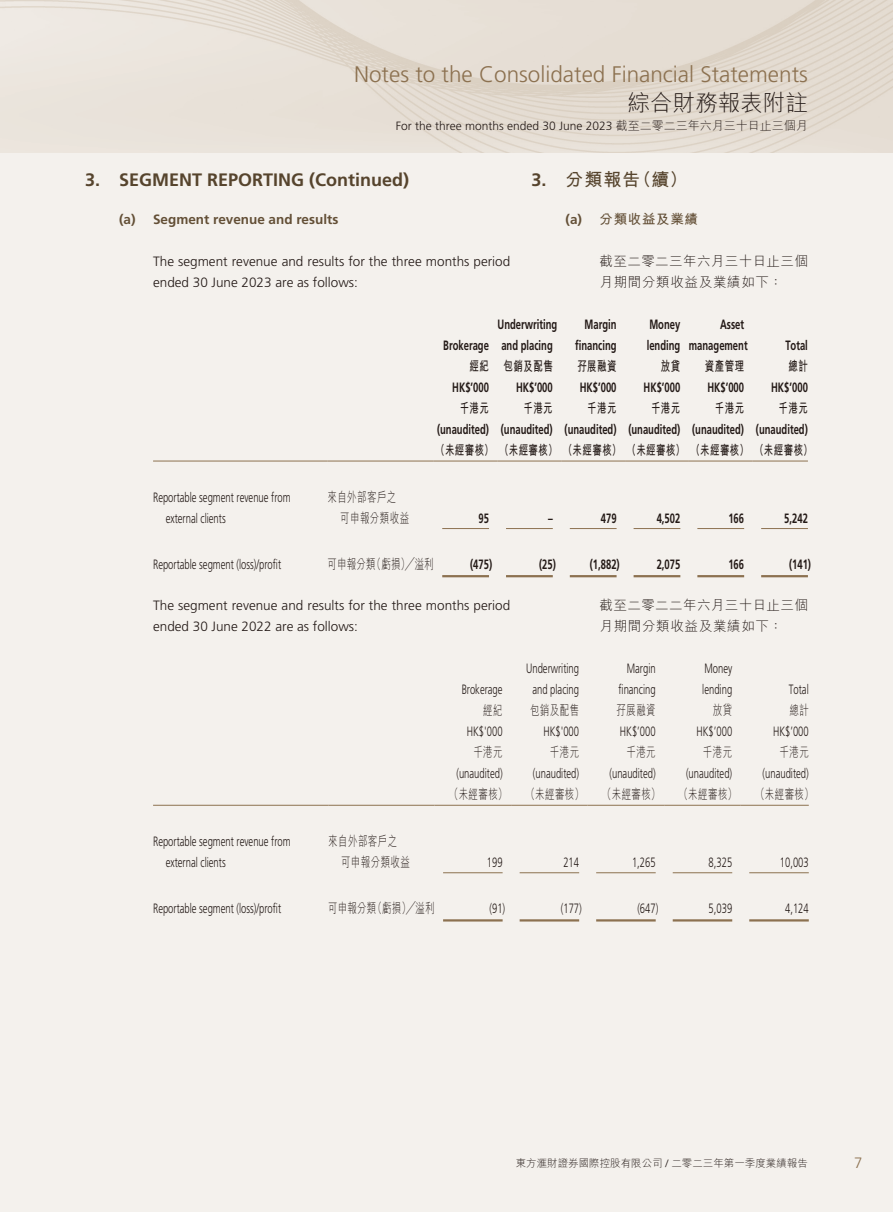
<style>
.page{position:relative;width:893px;height:1212px;background:#fff}
.page>*{position:absolute;margin:0;border:0;box-sizing:border-box;transform-origin:0 0}
.t1{font:300 22.5px "Frutiger LT Std";color:#8c7150}
.t2{font:300 22.5px "M Hei HK";color:#231916}
.t3{font:700 18px "Frutiger LT Std";color:#56442d}
.t4{font:700 18px "M Hei HK";color:#56442d}
.t5{font:300 15px "Frutiger LT Std";color:#8c7150}
.t6{font:300 13.5px/21px "Frutiger LT Std";color:#231916;scale:.7 1}
.t7{font:700 13.5px/21px "Frutiger LT Std";color:#231916;scale:.7 1}
.t8{font:300 13.5px/21px "Frutiger LT Std";color:#231916}
.t9{font:300 13.5px/21px "M Hei HK";letter-spacing:.05em;color:#231916;scale:.7 1}
.t10{font:700 13.5px "M Hei HK";letter-spacing:.05em;color:#231916;scale:.7 1}
.t11{font:300 13.5px/21px "M Hei HK";letter-spacing:.03em;color:#231916}
.t12{font:700 13.5px "Frutiger LT Std";color:#634f36}
.t13{font:300 13.5px "M Hei HK";letter-spacing:.02em;color:#231916;scale:.7 1}
.t14{font:700 13.5px "M Hei HK";letter-spacing:.05em;color:#634f36}
.t15{font:300 12px "Frutiger LT Std";color:#231916}
.t16{font:300 10.5px "M Hei HK";color:#231916}
.s1{font-family:"M Hei HK"}
.s2{font-family:"Frutiger LT Std"}
</style>
<div class="page">
<img style="left:0;top:0;width:893px;height:153px">
<div style="left:0;top:153px;width:893px;height:1059px;background:#f4f1ed"></div>
<hr style="left:153px;top:461px;width:174px;height:1px;background:#8c7150">
<hr style="left:327px;top:461px;width:107px;height:1px;background:#8c7150">
<hr style="left:434px;top:461px;width:63px;height:1px;background:#8c7150">
<hr style="left:497px;top:461px;width:64px;height:1px;background:#8c7150">
<hr style="left:561px;top:461px;width:64px;height:1px;background:#8c7150">
<hr style="left:625px;top:461px;width:64px;height:1px;background:#8c7150">
<hr style="left:689px;top:461px;width:64px;height:1px;background:#8c7150">
<hr style="left:753px;top:461px;width:55px;height:1px;background:#8c7150">
<hr style="left:442px;top:528px;width:47px;height:1px;background:#8c7150">
<hr style="left:506px;top:528px;width:47px;height:1px;background:#8c7150">
<hr style="left:570px;top:528px;width:47px;height:1px;background:#8c7150">
<hr style="left:634px;top:528px;width:46px;height:1px;background:#8c7150">
<hr style="left:697px;top:528px;width:47px;height:1px;background:#8c7150">
<hr style="left:761px;top:528px;width:47px;height:1px;background:#8c7150">
<hr style="left:442px;top:575px;width:47px;height:2px;background:#8c7150">
<hr style="left:506px;top:575px;width:47px;height:2px;background:#8c7150">
<hr style="left:570px;top:575px;width:47px;height:2px;background:#8c7150">
<hr style="left:634px;top:575px;width:46px;height:2px;background:#8c7150">
<hr style="left:697px;top:575px;width:47px;height:2px;background:#8c7150">
<hr style="left:761px;top:575px;width:47px;height:2px;background:#8c7150">
<hr style="left:153px;top:805px;width:175px;height:1px;background:#8c7150">
<hr style="left:328px;top:805px;width:107px;height:1px;background:#8c7150">
<hr style="left:435px;top:805px;width:76px;height:1px;background:#8c7150">
<hr style="left:511px;top:805px;width:77px;height:1px;background:#8c7150">
<hr style="left:588px;top:805px;width:76px;height:1px;background:#8c7150">
<hr style="left:664px;top:805px;width:77px;height:1px;background:#8c7150">
<hr style="left:741px;top:805px;width:68px;height:1px;background:#8c7150">
<hr style="left:443px;top:872px;width:60px;height:1px;background:#8c7150">
<hr style="left:520px;top:872px;width:59px;height:1px;background:#8c7150">
<hr style="left:596px;top:872px;width:60px;height:1px;background:#8c7150">
<hr style="left:673px;top:872px;width:59px;height:1px;background:#8c7150">
<hr style="left:749px;top:872px;width:60px;height:1px;background:#8c7150">
<hr style="left:443px;top:919px;width:60px;height:2px;background:#8c7150">
<hr style="left:520px;top:919px;width:59px;height:2px;background:#8c7150">
<hr style="left:596px;top:919px;width:60px;height:2px;background:#8c7150">
<hr style="left:673px;top:919px;width:59px;height:2px;background:#8c7150">
<hr style="left:749px;top:919px;width:60px;height:2px;background:#8c7150">
<h1 class="t1" style="left:354px;top:62px;width:455px">Notes to the Consolidated Financial Statements</h1>
<h1 class="t2" style="left:628px;top:91px;width:182px">綜合財務報表附註</h1>
<p class="t15" style="left:396px;top:119px;width:414px">For the three months ended 30 June 2023 <span class="s1">截至二零二三年六月三十日止三個月</span></p>
<h2 class="t4" style="left:531px;top:166px;width:157px"><span class="s2">3.</span> 分類報告（續）</h2>
<p class="t14" style="left:566px;top:209px;width:134px"><span class="s2">(a)</span> 分類收益及業績</p>
<p class="t11" style="left:600px;top:250px;width:210px">截至二零二三年六月三十日止三個月期間分類收益及業績如下：</p>
<h2 class="t3" style="left:85px;top:169px;width:326px">3. SEGMENT REPORTING (Continued)</h2>
<p class="t12" style="left:119px;top:212px;width:221px">(a) Segment revenue and results</p>
<p class="t8" style="left:153px;top:251px;width:359px">The segment revenue and results for the three months period ended 30 June 2023 are as follows:</p>
<p class="t7" style="left:443px;top:335px;width:67px">Brokerage</p>
<p class="t7" style="left:497px;top:314px;width:87px">Underwriting and placing</p>
<p class="t7" style="left:575px;top:314px;width:61px;text-align:right">Margin financing</p>
<p class="t7" style="left:647px;top:314px;width:50px">Money lending</p>
<p class="t7" style="left:689px;top:314px;width:86px;text-align:right">Asset management</p>
<p class="t7" style="left:785px;top:335px;width:34px">Total</p>
<p class="t6" style="left:166px;top:487px;width:180px;text-indent:-13px">Reportable segment revenue from external clients</p>
<p class="t9" style="left:340px;top:486px;width:100px;text-indent:-13px">來自外部客戶之可申報分類收益</p>
<p class="t10" style="left:470px;top:356px;width:120px">經紀 包銷及配售</p>
<p class="t10" style="left:577px;top:356px;width:58px">孖展融資</p>
<p class="t10" style="left:661px;top:356px;width:29px">放貸</p>
<p class="t10" style="left:705px;top:356px;width:58px">資產管理</p>
<p class="t10" style="left:788px;top:356px;width:29px">總計</p>
<p class="t7" style="left:452px;top:377px;width:54px">HK$’000</p>
<p class="t7" style="left:516px;top:377px;width:54px">HK$’000</p>
<p class="t7" style="left:580px;top:377px;width:54px">HK$’000</p>
<p class="t7" style="left:644px;top:377px;width:54px">HK$’000</p>
<p class="t7" style="left:707px;top:377px;width:54px">HK$’000</p>
<p class="t7" style="left:771px;top:377px;width:54px">HK$’000</p>
<p class="t10" style="left:460px;top:398px;width:43px">千港元</p>
<p class="t10" style="left:523px;top:398px;width:43px">千港元</p>
<p class="t10" style="left:587px;top:398px;width:43px">千港元</p>
<p class="t10" style="left:651px;top:398px;width:43px">千港元</p>
<p class="t10" style="left:715px;top:398px;width:43px">千港元</p>
<p class="t10" style="left:779px;top:398px;width:43px">千港元</p>
<p class="t7" style="left:437px;top:419px;width:531px">(unaudited) (unaudited) (unaudited) (unaudited) (unaudited) (unaudited)</p>
<p class="t10" style="left:436px;top:440px;width:540px">（未經審核）（未經審核）（未經審核）（未經審核）（未經審核）（未經審核）</p>
<p class="t7" style="left:478px;top:508px;width:17px">95</p>
<p class="t7" style="left:548px;top:508px;width:8px">–</p>
<p class="t7" style="left:601px;top:508px;width:24px">479</p>
<p class="t7" style="left:657px;top:508px;width:35px">4,502</p>
<p class="t7" style="left:728px;top:508px;width:24px">166</p>
<p class="t7" style="left:784px;top:508px;width:35px">5,242</p>
<p class="t6" style="left:153px;top:554px;width:185px">Reportable segment (loss)/profit</p>
<p class="t13" style="left:327px;top:557px;width:153px">可申報分類（虧損）╱溢利</p>
<p class="t7" style="left:470px;top:554px;width:33px">(475)</p>
<p class="t7" style="left:539px;top:554px;width:26px">(25)</p>
<p class="t7" style="left:590px;top:554px;width:44px">(1,882)</p>
<p class="t7" style="left:657px;top:554px;width:35px">2,075</p>
<p class="t7" style="left:728px;top:554px;width:24px">166</p>
<p class="t7" style="left:789px;top:554px;width:33px">(141)</p>
<p class="t8" style="left:153px;top:595px;width:359px">The segment revenue and results for the three months period ended 30 June 2022 are as follows:</p>
<p class="t11" style="left:600px;top:595px;width:210px">截至二零二二年六月三十日止三個月期間分類收益及業績如下：</p>
<p class="t6" style="left:462px;top:679px;width:60px">Brokerage</p>
<p class="t6" style="left:526px;top:658px;width:77px;text-align:center">Underwriting and placing</p>
<p class="t6" style="left:618px;top:658px;width:55px;text-align:right">Margin financing</p>
<p class="t6" style="left:702px;top:658px;width:44px">Money lending</p>
<p class="t6" style="left:789px;top:679px;width:30px">Total</p>
<p class="t6" style="left:166px;top:831px;width:180px;text-indent:-13px">Reportable segment revenue from external clients</p>
<p class="t9" style="left:341px;top:830px;width:100px;text-indent:-13px">來自外部客戶之可申報分類收益</p>
<p class="t9" style="left:483px;top:700px;width:29px">經紀</p>
<p class="t9" style="left:530px;top:700px;width:72px">包銷及配售</p>
<p class="t9" style="left:616px;top:700px;width:58px">孖展融資</p>
<p class="t9" style="left:713px;top:700px;width:29px">放貸</p>
<p class="t9" style="left:789px;top:700px;width:29px">總計</p>
<p class="t6" style="left:467px;top:721px;width:53px">HK$'000</p>
<p class="t6" style="left:543px;top:721px;width:53px">HK$'000</p>
<p class="t6" style="left:620px;top:721px;width:53px">HK$’000</p>
<p class="t6" style="left:696px;top:721px;width:53px">HK$’000</p>
<p class="t6" style="left:773px;top:721px;width:53px">HK$’000</p>
<p class="t9" style="left:473px;top:742px;width:43px">千港元</p>
<p class="t9" style="left:550px;top:742px;width:43px">千港元</p>
<p class="t9" style="left:626px;top:742px;width:43px">千港元</p>
<p class="t9" style="left:703px;top:742px;width:43px">千港元</p>
<p class="t9" style="left:779px;top:742px;width:43px">千港元</p>
<p class="t6" style="left:456px;top:763px;width:68px">(unaudited)</p>
<p class="t6" style="left:533px;top:763px;width:68px">(unaudited)</p>
<p class="t6" style="left:609px;top:763px;width:68px">(unaudited)</p>
<p class="t6" style="left:686px;top:763px;width:68px">(unaudited)</p>
<p class="t6" style="left:763px;top:763px;width:68px">(unaudited)</p>
<p class="t9" style="left:449px;top:784px;width:85px">（未經審核）</p>
<p class="t9" style="left:526px;top:784px;width:85px">（未經審核）</p>
<p class="t9" style="left:602px;top:784px;width:85px">（未經審核）</p>
<p class="t9" style="left:679px;top:784px;width:85px">（未經審核）</p>
<p class="t9" style="left:755px;top:784px;width:85px">（未經審核）</p>
<p class="t6" style="left:487px;top:852px;width:24px">199</p>
<p class="t6" style="left:563px;top:852px;width:24px">214</p>
<p class="t6" style="left:632px;top:852px;width:35px">1,265</p>
<p class="t6" style="left:709px;top:852px;width:35px">8,325</p>
<p class="t6" style="left:780px;top:852px;width:43px">10,003</p>
<p class="t6" style="left:153px;top:898px;width:185px">Reportable segment (loss)/profit</p>
<p class="t13" style="left:328px;top:901px;width:153px">可申報分類（虧損）╱溢利</p>
<p class="t6" style="left:489px;top:898px;width:24px">(91)</p>
<p class="t6" style="left:561px;top:898px;width:32px">(177)</p>
<p class="t6" style="left:637px;top:898px;width:32px">(647)</p>
<p class="t6" style="left:709px;top:898px;width:35px">5,039</p>
<p class="t6" style="left:785px;top:898px;width:35px">4,124</p>
<p class="t16" style="left:516px;top:1157px;width:294px">東方滙財證券國際控股有限公司 <span class="s2">/</span> 二零二三年第一季度業績報告</p>
<p class="t5" style="left:854px;top:1154px;width:10px">7</p>
</div>
